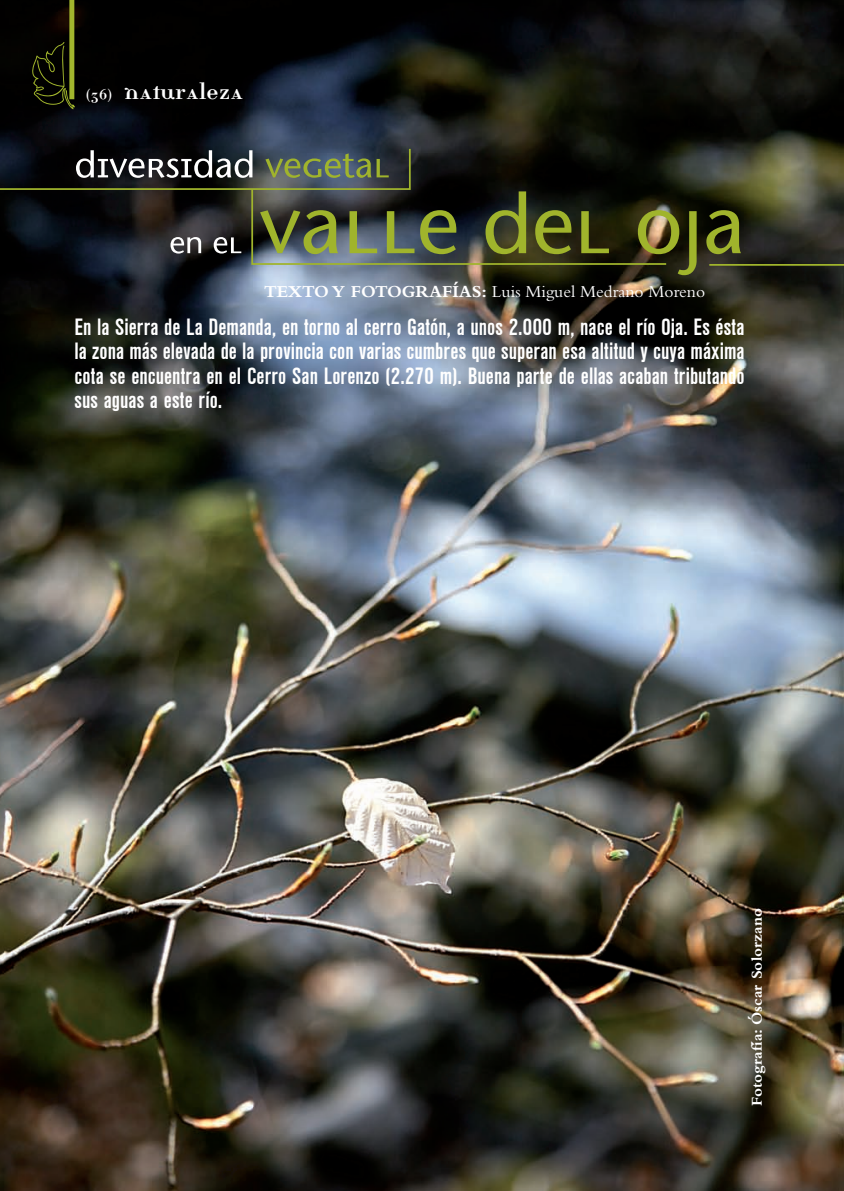
<style>
.page{position:relative;width:844px;height:1191px;background:#fff}
.page>*{position:absolute;margin:0;border:0;box-sizing:border-box;transform-origin:0 0}
.t1{font:700 condensed 24.5px/24.5px "Nimbus San D";color:#fff;text-align:justify}
.t2{font:24.5px "Katrina";color:#fff}
.t3{font:17.5px "Bembo";color:#fff}
.t4{font:700 15.75px "Bembo";color:#fff}
.t5{font:15.75px "Katrina";color:#fff}
.s1{font-weight:700}
</style>
<div class="page">
<img style="left:0;top:0;width:843px;height:1191px">
<svg style="left:31px;top:42px;width:43px;height:68px;background:#151706"></svg>
<div style="left:69px;top:0;width:5px;height:99px;background:#a2b62d"></div>
<svg style="left:260px;top:191px;width:480px;height:84px;background:#44482c"></svg>
<svg style="left:0;top:147px;width:667px;height:119px;background:#303429"></svg>
<hr style="left:709px;top:264px;width:134px;height:2px;background:#a0b42c">
<img style="left:843px;top:147px;width:1px;height:546px">
<p class="t5" style="left:86px;top:85px;width:28px">(36)</p>
<p class="t2" style="left:124px;top:77px;width:121px">naturaleza</p>
<p class="t3" style="left:264px;top:281px;width:442px"><span class="s1">TEXTO Y FOTOGRAFÍAS:</span> Luis Miguel Medrano Moreno</p>
<p class="t1" style="left:74px;top:315px;width:671px">En la Sierra de La Demanda, en torno al cerro Gatón, a unos 2.000 m, nace el río Oja. Es ésta la zona más elevada de la provincia con varias cumbres que superan esa altitud y cuya máxima cota se encuentra en el Cerro San Lorenzo (2.270 m). Buena parte de ellas acaban tributando sus aguas a este río.</p>
<p class="t4" style="left:747px;top:1106px;width:199px;rotate:-90deg">Fotografía: Óscar Solorzano</p>
</div>
